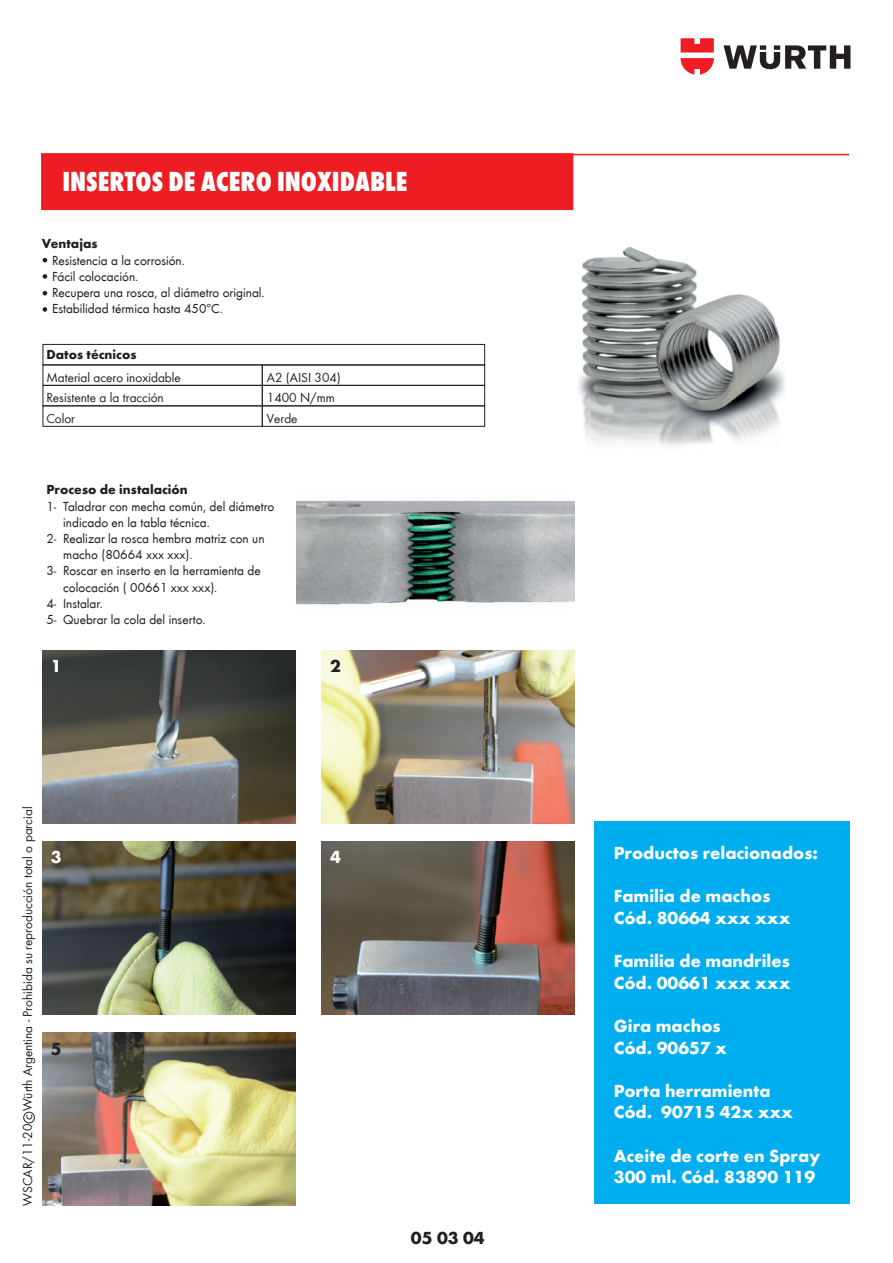
<style>
.page{position:relative;width:893px;height:1263px;background:#fff}
.page>*{position:absolute;margin:0;border:0;box-sizing:border-box;transform-origin:0 0}
.t1{font:28.5px "Wuerth Extra Bold Cond Caps";color:#fff}
.t2{font:700 18px/21.6px "Wuerth";color:#fff}
.t3{font:700 18px "Wuerth Global";color:#231f20}
.t4{font:700 18px "Wuerth";color:#231f20}
.t5{font:13.5px/16.2px "Wuerth";color:#231f20}
.t6{font:13.5px/20.2px "Wuerth Global";color:#231f20}
.t7{font:700 13.5px "Wuerth";color:#231f20}
</style>
<div class="page">
<img style="left:578px;top:246px;width:208px;height:201px">
<hr style="left:572px;top:154px;width:277px;height:1px;background:#ee1d23">
<svg style="left:724px;top:45px;width:126px;height:24px"></svg>
<svg style="left:681px;top:38px;width:33px;height:37px"></svg>
<div style="left:41px;top:153px;width:532px;height:57px;background:#ee1d23;border:1px solid #ee1d23"></div>
<div style="left:23px;top:1112px;width:12px;height:11px;border:1px solid #231f20;border-radius:50%"></div>
<div style="left:262px;top:365px;width:223px;height:21px;border:1px solid #231f20"></div>
<div style="left:43px;top:405px;width:220px;height:22px;border:1px solid #231f20"></div>
<div style="left:262px;top:405px;width:223px;height:22px;border:1px solid #231f20"></div>
<div style="left:262px;top:385px;width:223px;height:21px;border:1px solid #231f20"></div>
<div style="left:43px;top:385px;width:220px;height:21px;border:1px solid #231f20"></div>
<div style="left:43px;top:364px;width:220px;height:22px;border:1px solid #231f20"></div>
<div style="left:43px;top:344px;width:442px;height:21px;border:1px solid #231f20"></div>
<svg style="left:43px;top:307px;width:4px;height:5px"></svg>
<svg style="left:43px;top:291px;width:4px;height:4px"></svg>
<svg style="left:43px;top:274px;width:4px;height:5px"></svg>
<svg style="left:43px;top:258px;width:4px;height:4px"></svg>
<div style="left:594px;top:821px;width:255px;height:383px;background:#00aeef"></div>
<img style="left:297px;top:500px;width:277px;height:105px">
<img style="left:43px;top:1032px;width:253px;height:173px">
<img style="left:321px;top:841px;width:253px;height:173px">
<img style="left:43px;top:841px;width:253px;height:173px">
<img style="left:321px;top:650px;width:253px;height:174px">
<img style="left:43px;top:650px;width:253px;height:174px">
<h1 class="t1" style="left:62px;top:162px;width:347px">INSERTOS DE ACERO INOXIDABLE</h1>
<p class="t7" style="left:42px;top:234px;width:57px">Ventajas</p>
<p class="t5" style="left:52px;top:251px;width:214px">Resistencia a la corrosión.<br>Fácil colocación.<br>Recupera una rosca, al diámetro original.<br>Estabilidad térmica hasta 450ºC.</p>
<p class="t7" style="left:46px;top:345px;width:92px">Datos técnicos</p>
<p class="t6" style="left:46px;top:367px;width:136px">Material acero inoxidable<br>Resistente a la tracción<br>Color</p>
<p class="t6" style="left:267px;top:367px;width:76px">A2 (AISI 304)<br>1400 N/mm<br>Verde</p>
<p class="t7" style="left:46px;top:480px;width:143px">Proceso de instalación</p>
<p class="t5" style="left:46px;top:497px;width:229px">1- Taladrar con mecha común, del diámetro</p>
<p class="t5" style="left:63px;top:514px;width:148px">indicado en la tabla técnica.</p>
<p class="t5" style="left:46px;top:530px;width:220px">2- Realizar la rosca hembra matriz con un</p>
<p class="t5" style="left:63px;top:546px;width:131px">macho (80664 xxx xxx).</p>
<p class="t5" style="left:46px;top:562px;width:216px">3- Roscar en inserto en la herramienta de</p>
<p class="t5" style="left:63px;top:578px;width:156px">colocación ( 00661 xxx xxx).</p>
<p class="t5" style="left:46px;top:595px;width:58px">4- Instalar.</p>
<p class="t5" style="left:46px;top:611px;width:161px">5- Quebrar la cola del inserto.</p>
<h2 class="t2" style="left:51px;top:654px;width:12px">1</h2>
<h2 class="t4" style="left:330px;top:653px;width:12px">2</h2>
<p class="t6" style="left:17px;top:1205px;width:400px;rotate:-90deg">WSCAR/11-20 c Würth Argentina - Prohibida su reproducción total o parcial</p>
<h2 class="t2" style="left:51px;top:844px;width:12px">3</h2>
<h2 class="t2" style="left:330px;top:844px;width:12px">4</h2>
<h2 class="t4" style="left:51px;top:1035px;width:12px">5</h2>
<h2 class="t3" style="left:411px;top:1227px;width:75px">05 03 04</h2>
<h2 class="t2" style="left:614px;top:841px;width:206px">Productos relacionados:</h2>
<h2 class="t2" style="left:614px;top:884px;width:178px">Familia de machos<br>Cód. 80664 xxx xxx</h2>
<h2 class="t2" style="left:614px;top:949px;width:178px">Familia de mandriles<br>Cód. 00661 xxx xxx</h2>
<h2 class="t2" style="left:614px;top:1014px;width:115px">Gira machos<br>Cód. 90657 x</h2>
<h2 class="t2" style="left:614px;top:1078px;width:181px">Porta herramienta<br>Cód. 90715 42x xxx</h2>
<h2 class="t2" style="left:614px;top:1143px;width:208px">Aceite de corte en Spray<br>300 ml. Cód. 83890 119</h2>
</div>
